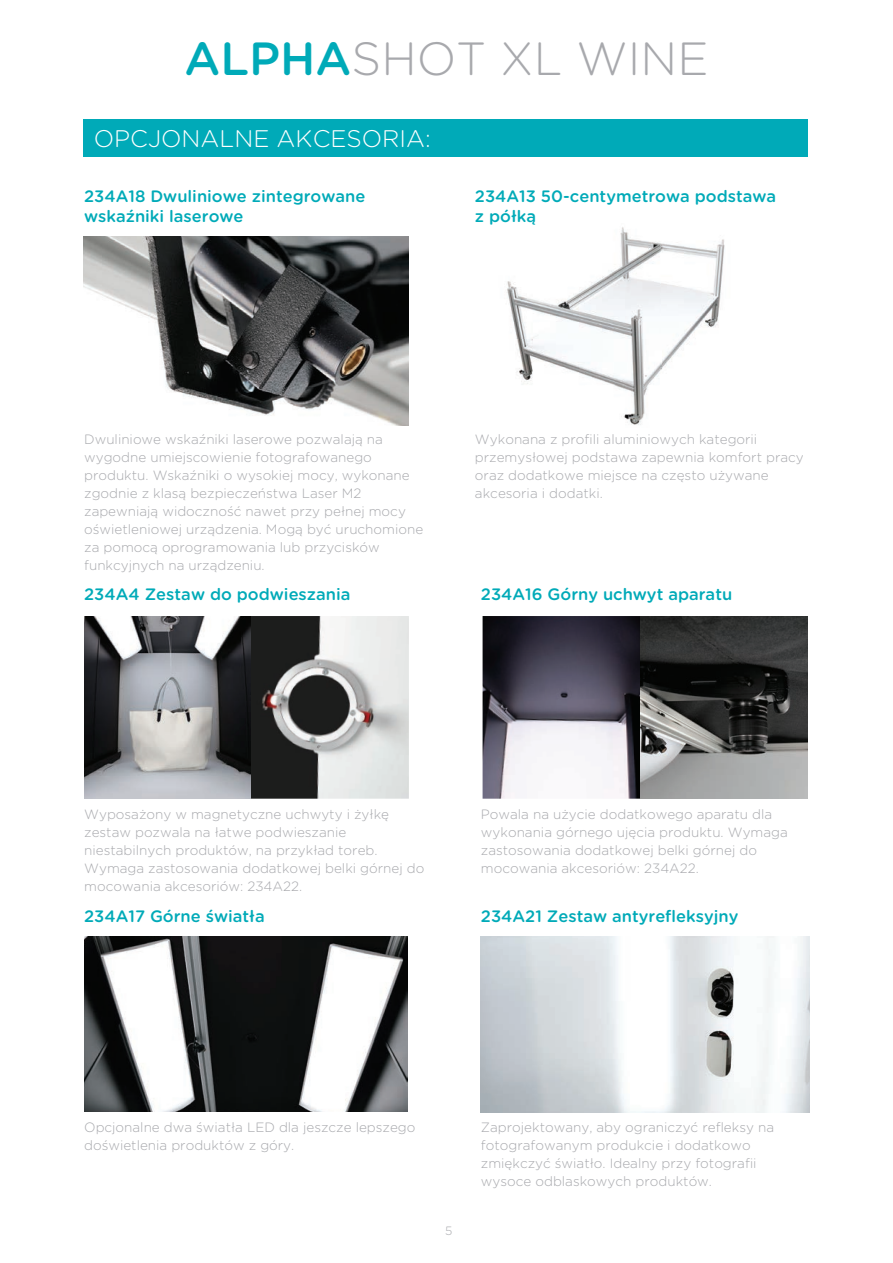
<style>
.page{position:relative;width:893px;height:1263px;background:#fff}
.page>*{position:absolute;margin:0;border:0;box-sizing:border-box;transform-origin:0 0}
.t1{font:300 46.5px "Gotham Rounded";color:#a8a9ad}
.t2{font:300 24px "Gotham Rounded";color:#fff}
.t3{font:500 16.5px/19.8px "Gotham Rounded";color:#00aab8}
.t4{font:300 13.5px/18px "Gotham Rounded";color:#a8a9ad}
.t5{font:300 12px "Gotham Rounded";color:#a8a9ad}
.s1{font-weight:500;color:#00aab8}
</style>
<div class="page">
<img style="left:506px;top:227px;width:219px;height:198px">
<img style="left:83px;top:236px;width:325px;height:189px">
<img style="left:84px;top:937px;width:323px;height:174px">
<div style="left:83px;top:119px;width:725px;height:38px;background:#00aab8"></div>
<img style="left:251px;top:616px;width:158px;height:183px">
<img style="left:84px;top:616px;width:167px;height:183px">
<img style="left:481px;top:937px;width:329px;height:176px">
<img style="left:483px;top:616px;width:157px;height:183px">
<img style="left:640px;top:616px;width:167px;height:183px">
<h1 class="t1" style="left:184px;top:28px;width:525px"><span class="s1">ALPHA</span>SHOT XL WINE</h1>
<h2 class="t2" style="left:94px;top:122px;width:339px">OPCJONALNE AKCESORIA:</h2>
<p class="t3" style="left:84px;top:186px;width:283px">234A18 Dwuliniowe zintegrowane wskaźniki laserowe</p>
<p class="t3" style="left:475px;top:186px;width:303px">234A13 50-centymetrowa podstawa z półką</p>
<p class="t4" style="left:84px;top:429px;width:341px">Dwuliniowe wskaźniki laserowe pozwalają na wygodne umiejscowienie fotografowanego produktu. Wskaźniki o wysokiej mocy, wykonane zgodnie z klasą bezpieczeństwa Laser M2 zapewniają widoczność nawet przy pełnej mocy oświetleniowej urządzenia. Mogą być uruchomione za pomocą oprogramowania lub przycisków funkcyjnych na urządzeniu.</p>
<p class="t4" style="left:475px;top:429px;width:330px">Wykonana z profili aluminiowych kategorii przemysłowej podstawa zapewnia komfort pracy oraz dodatkowe miejsce na często używane akcesoria i dodatki.</p>
<p class="t3" style="left:84px;top:584px;width:268px">234A4 Zestaw do podwieszania</p>
<p class="t3" style="left:481px;top:584px;width:253px">234A16 Górny uchwyt aparatu</p>
<p class="t4" style="left:84px;top:805px;width:342px">Wyposażony w magnetyczne uchwyty i żyłkę zestaw pozwala na łatwe podwieszanie niestabilnych produktów, na przykład toreb.<br>Wymaga zastosowania dodatkowej belki górnej do mocowania akcesoriów: 234A22.</p>
<p class="t3" style="left:84px;top:905px;width:182px">234A17 Górne światła</p>
<p class="t4" style="left:481px;top:805px;width:308px">Powala na użycie dodatkowego aparatu dla wykonania górnego ujęcia produktu. Wymaga zastosowania dodatkowej belki górnej do mocowania akcesoriów: 234A22.</p>
<p class="t3" style="left:481px;top:905px;width:259px">234A21 Zestaw antyrefleksyjny</p>
<p class="t4" style="left:84px;top:1117px;width:333px">Opcjonalne dwa światła LED dla jeszcze lepszego doświetlenia produktów z góry.</p>
<p class="t5" style="left:445px;top:1223px;width:9px">5</p>
<p class="t4" style="left:481px;top:1117px;width:295px">Zaprojektowany, aby ograniczyć refleksy na fotografowanym produkcie i dodatkowo zmiękczyć światło. Idealny przy fotografii wysoce odblaskowych produktów.</p>
</div>
